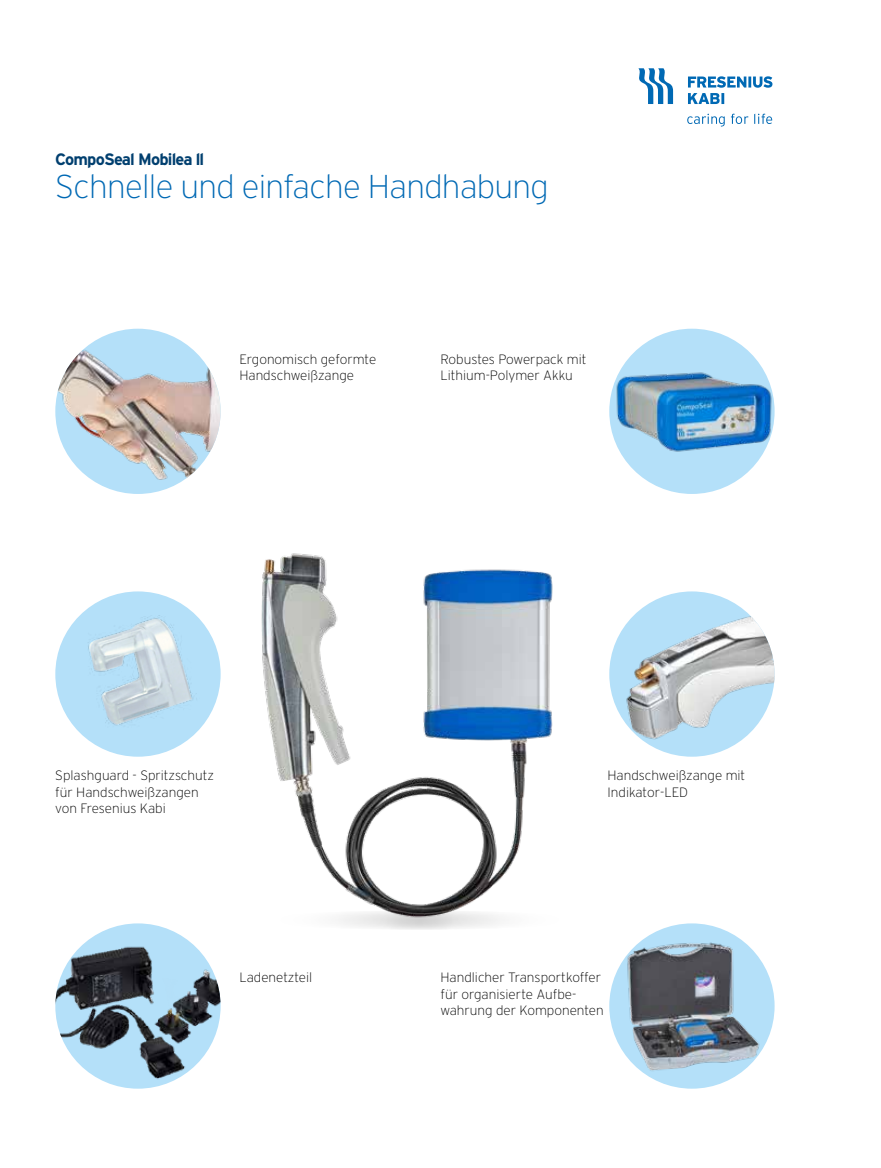
<style>
.page{position:relative;width:881px;height:1168px;background:#fff}
.page>*{position:absolute;margin:0;border:0;box-sizing:border-box;transform-origin:0 0}
.t1{font:200 33px "Interstate";letter-spacing:-.02em;color:#0069b4}
.t2{font:700 16.5px "Interstate";letter-spacing:-.05em;color:#003f6f}
.t3{font:200 13.5px/16.5px "Interstate";color:#000}
</style>
<div class="page">
<svg style="left:638px;top:68px;width:34px;height:36px"></svg>
<svg style="left:688px;top:76px;width:84px;height:28px"></svg>
<svg style="left:687px;top:114px;width:84px;height:12px"></svg>
<img style="left:55px;top:328px;width:165px;height:166px;border-radius:83px">
<div style="left:609px;top:328px;width:165px;height:166px;background:#b4e0f9;border-radius:50%"></div>
<img style="left:609px;top:353px;width:165px;height:130px">
<img style="left:55px;top:923px;width:165px;height:165px;border-radius:83px">
<div style="left:609px;top:923px;width:165px;height:165px;background:#b4e0f9;border-radius:50%"></div>
<img style="left:609px;top:935px;width:165px;height:147px">
<svg style="left:256px;top:910px;width:326px;height:19px"></svg>
<img style="left:256px;top:553px;width:324px;height:371px">
<img style="left:55px;top:591px;width:165px;height:165px;border-radius:83px">
<img style="left:609px;top:591px;width:165px;height:165px;border-radius:83px">
<p class="t2" style="left:55px;top:150px;width:150px">CompoSeal Mobilea ll</p>
<h1 class="t1" style="left:55px;top:168px;width:494px">Schnelle und einfache Handhabung</h1>
<p class="t3" style="left:239px;top:351px;width:138px">Ergonomisch geformte<br>Handschweißzange</p>
<p class="t3" style="left:440px;top:351px;width:147px">Robustes Powerpack mit<br>Lithium-Polymer Akku</p>
<p class="t3" style="left:55px;top:767px;width:160px">Splashguard - Spritzschutz für Handschweißzangen von Fresenius Kabi</p>
<p class="t3" style="left:607px;top:767px;width:139px">Handschweißzange mit<br>Indikator-LED</p>
<p class="t3" style="left:239px;top:969px;width:74px">Ladenetzteil</p>
<p class="t3" style="left:440px;top:969px;width:165px">Handlicher Transportkoffer für organisierte Aufbe&shy;wahrung der Komponenten</p>
</div>
